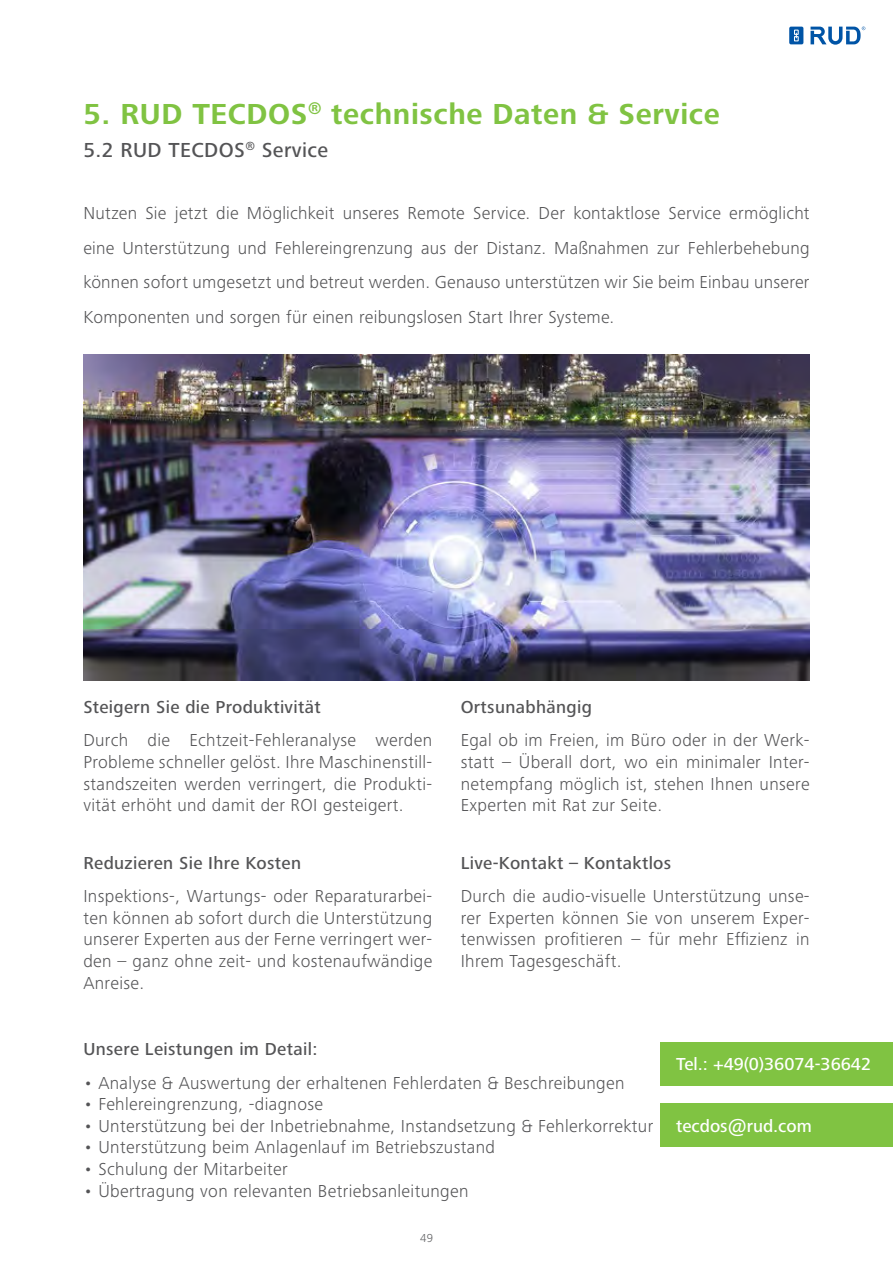
<style>
.page{position:relative;width:893px;height:1263px;background:#fff}
.page>*{position:absolute;margin:0;border:0;box-sizing:border-box;transform-origin:0 0}
.t1{font:700 30px "Frutiger Next LTW1 G";letter-spacing:.02em;color:#80c342}
.t2{font:500 21px "Frutiger Next LTW1 G";letter-spacing:.02em;color:#545456}
.t3{font:300 18px/21.6px "Frutiger Next LTW1 G";letter-spacing:.02em;color:#545456;text-align:justify}
.t4{font:500 18px "Frutiger Next LTW1 G";letter-spacing:.02em;color:#545456}
.t5{font:500 18px "Frutiger Next LTW1 G";color:#fff}
.t6{font:300 12px "Frutiger Next LTW1 G";color:#636466}
</style>
<div class="page">
<svg style="left:810px;top:27px;width:55px;height:18px"></svg>
<svg style="left:789px;top:27px;width:14px;height:17px"></svg>
<img style="left:83px;top:354px;width:727px;height:327px">
<div style="left:660px;top:1042px;width:233px;height:43px;background:#80c342"></div>
<div style="left:660px;top:1104px;width:233px;height:43px;background:#80c342"></div>
<h1 class="t1" style="left:83px;top:97px;width:638px">5. RUD TECDOS<sup>®</sup> technische Daten &amp; Service</h1>
<p class="t2" style="left:83px;top:138px;width:246px">5.2 RUD TECDOS<sup>®</sup> Service</p>
<p class="t3" style="left:83px;top:196px;width:728px;line-height:34.5px">Nutzen Sie jetzt die Möglichkeit unseres Remote Service. Der kontaktlose Service ermöglicht eine Unterstützung und Fehlereingrenzung aus der Distanz. Maßnahmen zur Fehlerbehebung können sofort umgesetzt und betreut werden. Genauso unterstützen wir Sie beim Einbau unserer Komponenten und sorgen für einen reibungslosen Start Ihrer Systeme.</p>
<p class="t4" style="left:83px;top:696px;width:239px">Steigern Sie die Produktivität</p>
<p class="t3" style="left:83px;top:729px;width:350px">Durch die Echtzeit-Fehleranalyse werden Probleme schneller gelöst. Ihre Maschinenstill&shy;standszeiten werden verringert, die Produkti&shy;vität erhöht und damit der ROI gesteigert.</p>
<p class="t4" style="left:83px;top:852px;width:219px">Reduzieren Sie Ihre Kosten</p>
<p class="t3" style="left:83px;top:885px;width:350px">Inspektions-, Wartungs- oder Reparaturarbei&shy;ten können ab sofort durch die Unterstützung unserer Experten aus der Ferne verringert wer&shy;den – ganz ohne zeit- und kostenaufwändige Anreise.</p>
<p class="t4" style="left:461px;top:696px;width:133px">Ortsunabhängig</p>
<p class="t3" style="left:461px;top:729px;width:350px">Egal ob im Freien, im Büro oder in der Werk&shy;statt – Überall dort, wo ein minimaler Inter&shy;netempfang möglich ist, stehen Ihnen unsere Experten mit Rat zur Seite.</p>
<p class="t4" style="left:461px;top:852px;width:212px">Live-Kontakt – Kontaktlos</p>
<p class="t3" style="left:461px;top:885px;width:350px">Durch die audio-visuelle Unterstützung unse&shy;rer Experten können Sie von unserem Exper&shy;tenwissen profitieren – für mehr Effizienz in Ihrem Tagesgeschäft.</p>
<p class="t4" style="left:83px;top:1039px;width:236px">Unsere Leistungen im Detail:</p>
<p class="t3" style="left:83px;top:1072px;width:543px">• Analyse &amp; Auswertung der erhaltenen Fehlerdaten &amp; Beschreibungen</p>
<p class="t3" style="left:83px;top:1093px;width:241px">• Fehlereingrenzung, -diagnose</p>
<p class="t3" style="left:83px;top:1115px;width:571px">• Unterstützung bei der Inbetriebnahme, Instandsetzung &amp; Fehlerkorrektur</p>
<p class="t3" style="left:83px;top:1136px;width:413px">• Unterstützung beim Anlagenlauf im Betriebszustand</p>
<p class="t3" style="left:83px;top:1158px;width:206px">• Schulung der Mitarbeiter</p>
<p class="t3" style="left:83px;top:1180px;width:387px">• Übertragung von relevanten Betriebsanleitungen</p>
<p class="t6" style="left:420px;top:1231px;width:14px">49</p>
<p class="t5" style="left:676px;top:1054px;width:197px">Tel.: +49(0)36074-36642</p>
<p class="t5" style="left:676px;top:1115px;width:137px">tecdos@rud.com</p>
</div>
